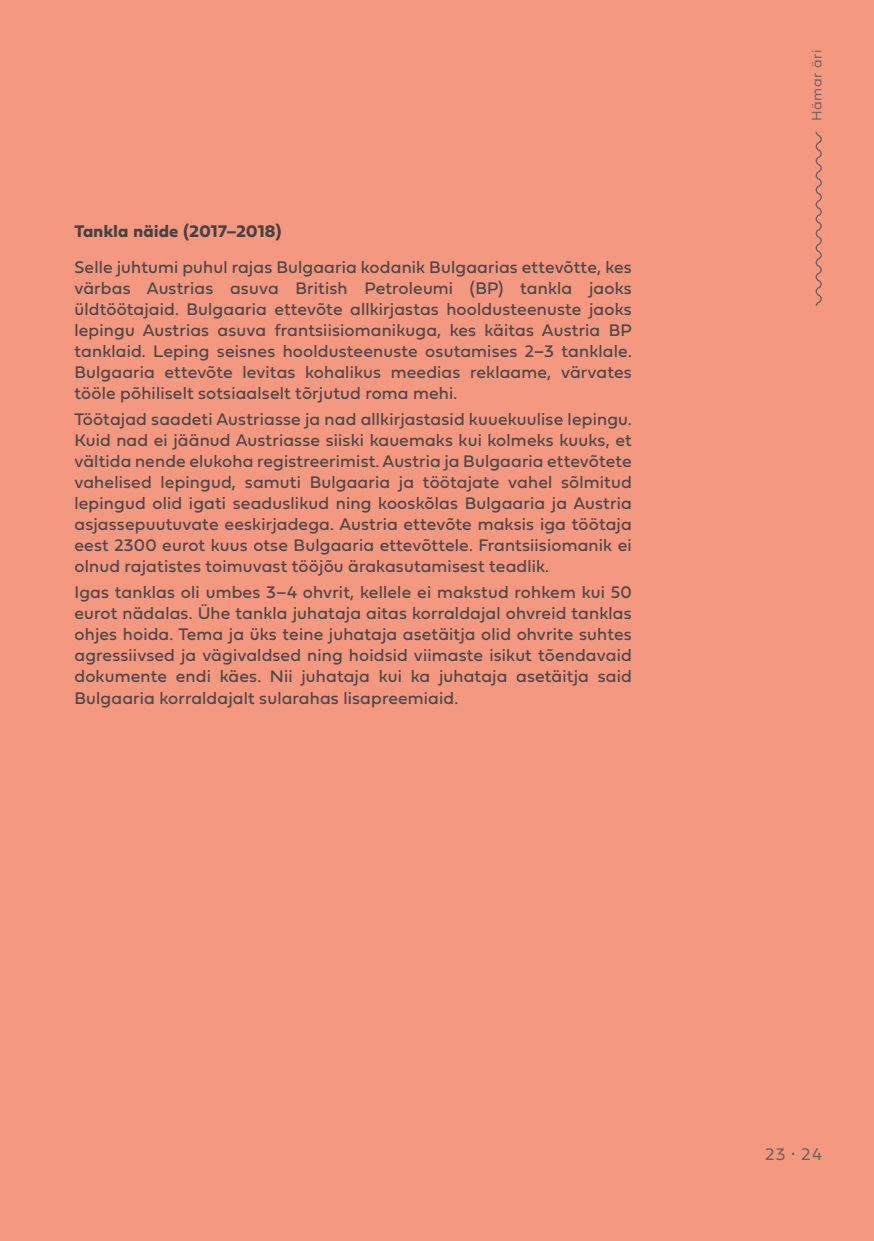
<style>
.page{position:relative;width:874px;height:1241px;background:#fff}
.page>*{position:absolute;margin:0;border:0;box-sizing:border-box;transform-origin:0 0}
.Case_example_body{font:17.5px/21px "Fieldwork Geo Regular";letter-spacing:.01em;color:#4a494e;text-align:justify}
.Case_examples_header{font:17.5px "Fieldwork Geo Bold";letter-spacing:.02em;color:#424247}
.t1{font:17.5px "Fieldwork Geo Light";color:#646167}
.t2{font:14px "Fieldwork Geo Light";letter-spacing:.05em;color:#646167}
</style>
<div class="page">
<div style="left:0;top:0;width:873px;height:1240px;background:#f4987f"></div>
<svg style="left:815px;top:131px;width:7px;height:175px"></svg>
<p class="Case_examples_header" style="left:74px;top:218px;width:208px">Tankla näide (2017–2018)</p>
<p class="Case_example_body" style="left:74px;top:256px;width:558px">Selle juhtumi puhul rajas Bulgaaria kodanik Bulgaarias ettevõtte, kes värbas Austrias asuva British Petroleumi (BP) tankla jaoks üldtöötajaid. Bulgaaria ettevõte allkirjastas hooldusteenuste jaoks lepingu Austrias asuva frantsiisiomanikuga, kes käitas Austria BP tanklaid. Leping seisnes hooldusteenuste osutamises 2–3 tanklale.<br>Bulgaaria ettevõte levitas kohalikus meedias reklaame, värvates tööle põhiliselt sotsiaalselt tõrjutud roma mehi.</p>
<p class="Case_example_body" style="left:74px;top:408px;width:558px">Töötajad saadeti Austriasse ja nad allkirjastasid kuuekuulise lepingu.<br>Kuid nad ei jäänud Austriasse siiski kauemaks kui kolmeks kuuks, et vältida nende elukoha registreerimist. Austria ja Bulgaaria ettevõtete vahelised lepingud, samuti Bulgaaria ja töötajate vahel sõlmitud lepingud olid igati seaduslikud ning kooskõlas Bulgaaria ja Austria asjassepuutuvate eeskirjadega. Austria ettevõte maksis iga töötaja eest 2300 eurot kuus otse Bulgaaria ettevõttele. Frantsiisiomanik ei olnud rajatistes toimuvast tööjõu ärakasutamisest teadlik.</p>
<p class="Case_example_body" style="left:74px;top:581px;width:558px">Igas tanklas oli umbes 3–4 ohvrit, kellele ei makstud rohkem kui 50 eurot nädalas. Ühe tankla juhataja aitas korraldajal ohvreid tanklas ohjes hoida. Tema ja üks teine juhataja asetäitja olid ohvrite suhtes agressiivsed ja vägivaldsed ning hoidsid viimaste isikut tõendavaid dokumente endi käes. Nii juhataja kui ka juhataja asetäitja said Bulgaaria korraldajalt sularahas lisapreemiaid.</p>
<p class="t2" style="left:805px;top:121px;width:73px;rotate:-90deg">Hämar äri</p>
<p class="t1" style="left:763px;top:1140px;width:60px">23 24</p>
</div>
